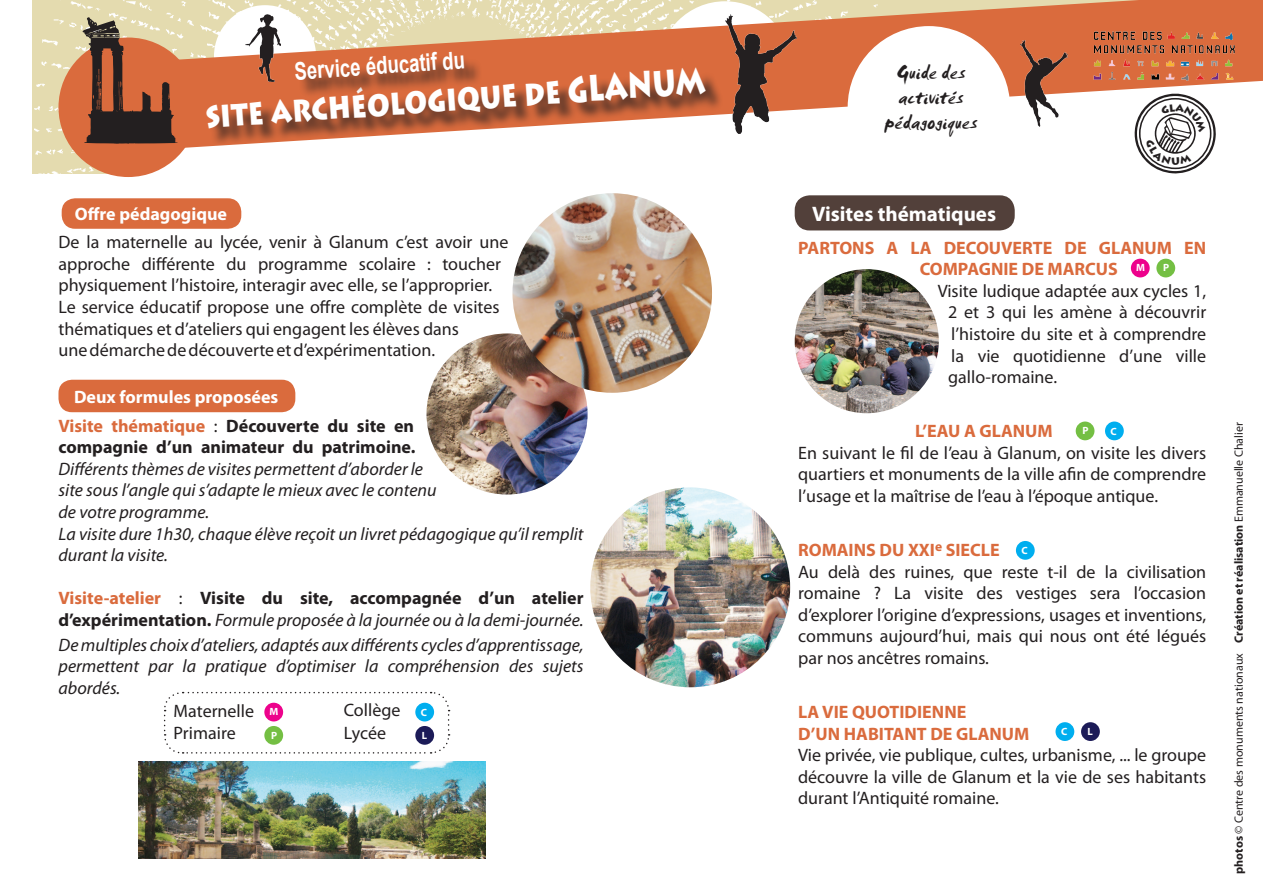
<style>
.page{position:relative;width:1263px;height:893px;background:#fff}
.page>*{position:absolute;margin:0;border:0;box-sizing:border-box;transform-origin:0 0}
.t1{font:900 36.45px "Lithos Pro";color:#fff;scale:.76 1}
.t2{font:700 24.3px "Arial";color:#fff;scale:.76 1}
.t3{font:21px/25.2px "Smudger Let Plain";color:#231f20;text-align:center}
.t4{font:700 21px "Myriad Pro";color:#fff}
.t5{font:18px/21.6px "Myriad Pro";color:#231f20}
.t6{font:italic 18px/21.6px "Myriad Pro";color:#231f20}
.t7{font:700 18px/21.6px "Myriad Pro";color:#231f20}
.t8{font:700 18px/21.6px "Myriad Pro";color:#da6b3d}
.t9{font:700 18px/28.8px "Myriad Pro";color:#fff}
.t10{font:12px "Myriad Pro";color:#231f20}
.t11{font:700 10.5px "Myriad Pro";color:#fff}
.s1{color:#da6b3d}
.s2{font-weight:400;color:#231f20}
.s3{color:#231f20}
.s4{font-weight:400}
.s5{font-weight:400;font-style:italic}
.s6{font-weight:700;font-size:10.5px;color:#fff}
.s7{font-weight:700;color:#da6b3d}
.s8{font-weight:700}
</style>
<div class="page">
<img style="left:34px;top:0;width:768px;height:228px">
<svg style="left:167px;top:0;width:1096px;height:148px"></svg>
<div style="left:58px;top:38px;width:140px;height:139px;background:#da6b3d;border-radius:50%"></div>
<img style="left:246px;top:15px;width:34px;height:56px">
<img style="left:725px;top:15px;width:72px;height:119px">
<img style="left:1020px;top:40px;width:47px;height:86px">
<svg style="left:83px;top:17px;width:94px;height:127px"></svg>
<div style="left:209px;top:71px;width:515px;height:76px;background:#231f20;opacity:.75"></div>
<div style="left:298px;top:54px;width:184px;height:44px;background:#231f20;opacity:.75"></div>
<div style="left:848px;top:26px;width:162px;height:162px;background:#fff;border-radius:50%"></div>
<img style="left:1091px;top:30px;width:145px;height:52px">
<div style="left:62px;top:198px;width:179px;height:31px;background:#da6b3d;border-radius:14px"></div>
<div style="left:58px;top:380px;width:237px;height:32px;background:#da6b3d;border-radius:14px"></div>
<img style="left:139px;top:762px;width:346px;height:97px">
<svg style="left:163px;top:691px;width:287px;height:63px"></svg>
<img style="left:795px;top:269px;width:144px;height:144px;border-radius:72px">
<div style="left:795px;top:195px;width:220px;height:35px;background:#52403a;border-radius:15px"></div>
<div style="left:1055px;top:722px;width:19px;height:19px;background:#00aeef;border-radius:50%"></div>
<div style="left:1081px;top:722px;width:19px;height:19px;background:#1c1b58;border-radius:50%"></div>
<img style="left:426px;top:333px;width:162px;height:161px;border-radius:81px">
<img style="left:512px;top:193px;width:200px;height:200px;border-radius:100px">
<img style="left:590px;top:487px;width:200px;height:200px;border-radius:100px">
<div style="left:1076px;top:422px;width:18px;height:18px;background:#74bf43;border-radius:50%"></div>
<div style="left:1105px;top:422px;width:19px;height:18px;background:#00aeef;border-radius:50%"></div>
<div style="left:1131px;top:259px;width:19px;height:18px;background:#ed028c;border-radius:50%"></div>
<div style="left:1156px;top:259px;width:19px;height:18px;background:#74bf43;border-radius:50%"></div>
<div style="left:1016px;top:541px;width:19px;height:19px;background:#00aeef;border-radius:50%"></div>
<svg style="left:1134px;top:94px;width:82px;height:80px"></svg>
<h2 class="t2" style="left:293px;top:55px;width:226px;rotate:-4deg">Service éducatif du</h2>
<h1 class="t1" style="left:204px;top:92px;width:660px;rotate:-4deg">site archéologique de GLANUM</h1>
<p class="t9" style="left:75px;top:199px;width:154px">Offre pédagogique</p>
<p class="t5" style="left:58px;top:231px;width:451px">De la maternelle au lycée, venir à Glanum c’est avoir une approche différente du programme scolaire : toucher physiquement l’histoire, interagir avec elle, se l’approprier.<br>Le service éducatif propose une offre complète de visites thématiques et d’ateliers qui engagent les élèves dans<br>une démarche de découverte et d’expérimentation.</p>
<p class="t9" style="left:58px;top:382px;width:357px;text-indent:16px">Deux formules proposées<br><span class="s1">Visite thématique</span> <span class="s2">:</span> <span class="s3">Découverte du site en</span></p>
<p class="t7" style="left:59px;top:436px;width:358px">compagnie d’un animateur du patrimoine.</p>
<p class="t6" style="left:59px;top:458px;width:527px">Différents thèmes de visites permettent d’aborder le<br>site sous l’angle qui s’adapte le mieux avec le contenu<br>de votre programme.<br>La visite dure 1h30, chaque élève reçoit un livret pédagogique qu’il remplit durant la visite.</p>
<p class="t7" style="left:59px;top:587px;width:527px"><span class="s1">Visite-atelier</span> <span class="s4">:</span> Visite du site, accompagnée d’un atelier d’expérimentation. <span class="s5">Formule proposée à la journée ou à la demi-journée.</span></p>
<p class="t6" style="left:59px;top:634px;width:526px">De multiples choix d’ateliers, adaptés aux différents cycles d’apprentissage,</p>
<p class="t6" style="left:59px;top:655px;width:526px">permettent par la pratique d’optimiser la compréhension des sujets</p>
<p class="t6" style="left:59px;top:677px;width:63px">abordés.</p>
<p class="t5" style="left:174px;top:699px;width:106px">Maternelle <span class="s6">M</span></p>
<p class="t5" style="left:174px;top:722px;width:64px">Primaire</p>
<p class="t11" style="left:271px;top:728px;width:8px">P</p>
<p class="t5" style="left:344px;top:698px;width:85px;line-height:23.2px">Collège <span class="s6">C<br></span>Lycée</p>
<p class="t11" style="left:422px;top:728px;width:7px">L</p>
<p class="t3" style="left:884px;top:61px;width:95px">Guide des activités pédagogiques</p>
<p class="t4" style="left:812px;top:200px;width:185px">Visites thématiques</p>
<p class="t8" style="left:920px;top:236px;width:288px;text-indent:-122px">PARTONS A LA DECOUVERTE DE GLANUM EN<br>COMPAGNIE DE MARCUS</p>
<p class="t5" style="left:948px;top:280px;width:260px;text-align:justify;text-indent:-10px">Visite ludique adaptée aux cycles 1, 2 et 3 qui les amène à découvrir l’histoire du site et à comprendre la vie quotidienne d’une ville gallo-romaine.</p>
<p class="t8" style="left:915px;top:420px;width:139px">L’EAU A GLANUM</p>
<p class="t5" style="left:798px;top:442px;width:410px;text-align:justify">En suivant le fil de l’eau à Glanum, on visite les divers quartiers et monuments de la ville afin de comprendre l’usage et la maîtrise de l’eau à l’époque antique.</p>
<p class="t5" style="left:798px;top:539px;width:410px"><span class="s7">ROMAINS DU XXI</span><sup>e</sup> <span class="s7">SIECLE<br></span>Au delà des ruines, que reste t-il de la civilisation romaine ? La visite des vestiges sera l’occasion d’explorer l’origine d’expressions, usages et inventions, communs aujourd’hui, mais qui nous ont été légués par nos ancêtres romains.</p>
<p class="t8" style="left:798px;top:700px;width:233px">LA VIE QUOTIDIENNE<br>D’UN HABITANT DE GLANUM</p>
<p class="t5" style="left:798px;top:744px;width:410px;text-align:justify">Vie privée, vie publique, cultes, urbanisme, ... le groupe découvre la ville de Glanum et la vie de ses habitants durant l’Antiquité romaine.</p>
<p class="t11" style="left:1136px;top:261px;width:10px">M</p>
<p class="t11" style="left:1163px;top:261px;width:8px">P</p>
<p class="t11" style="left:1082px;top:424px;width:8px">P</p>
<p class="t11" style="left:1110px;top:424px;width:8px">C</p>
<p class="t11" style="left:1021px;top:544px;width:8px">C</p>
<p class="t11" style="left:1061px;top:725px;width:8px">C</p>
<p class="t11" style="left:1087px;top:725px;width:7px">L</p>
<p class="t10" style="left:1231px;top:874px;width:453px;rotate:-90deg"><span class="s8">photos</span> © Centre des monuments nationaux <span class="s8">Création et réalisation</span> Emmanuelle Chalier</p>
</div>
